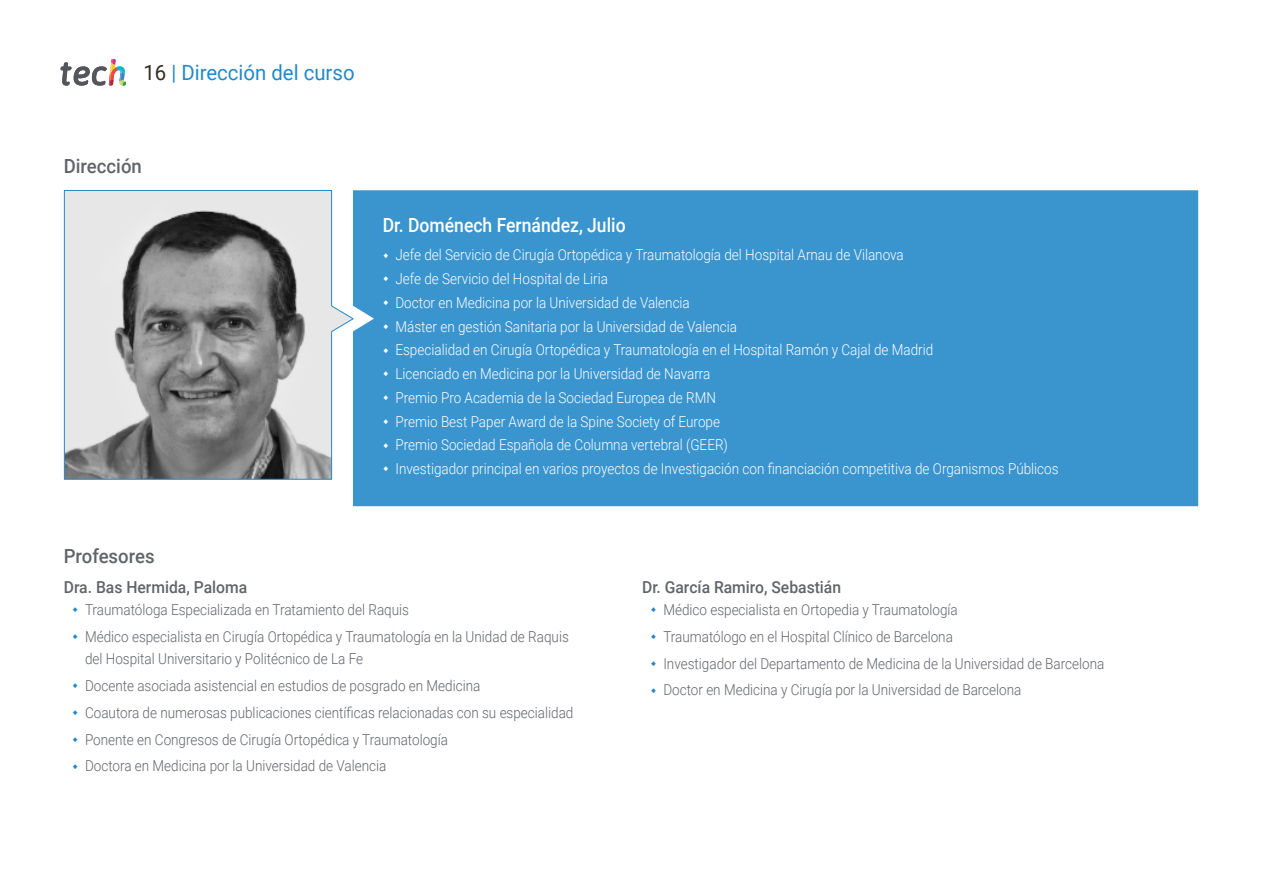
<style>
.page{position:relative;width:1263px;height:893px;background:#fff}
.page>*{position:absolute;margin:0;border:0;box-sizing:border-box;transform-origin:0 0}
.t1{font:21px "Roboto";color:#2488c9}
.t2{font:500 19.5px "Roboto";color:#fff;scale:.9 1}
.t3{font:500 19.5px "Roboto";color:#61646a;scale:.95 1}
.t4{font:500 16.5px "Roboto";color:#61646a;scale:.95 1}
.t5{font:300 15px/26.7px "Roboto";color:#61646a;scale:.9 1}
.t6{font:300 15px/23.7px "Roboto";color:#fff;scale:.9 1}
.s1{color:#312e20}
</style>
<div class="page">
<div style="left:353px;top:190px;width:845px;height:316px;background:#3a94ce"></div>
<svg style="left:64px;top:190px;width:290px;height:290px"></svg>
<svg style="left:61px;top:59px;width:65px;height:27px"></svg>
<svg style="left:384px;top:253px;width:4px;height:5px"></svg>
<svg style="left:384px;top:277px;width:4px;height:5px"></svg>
<svg style="left:384px;top:300px;width:4px;height:5px"></svg>
<svg style="left:384px;top:324px;width:4px;height:5px"></svg>
<svg style="left:384px;top:348px;width:4px;height:5px"></svg>
<svg style="left:384px;top:372px;width:4px;height:5px"></svg>
<svg style="left:384px;top:395px;width:4px;height:5px"></svg>
<svg style="left:384px;top:419px;width:4px;height:5px"></svg>
<svg style="left:384px;top:443px;width:4px;height:5px"></svg>
<svg style="left:384px;top:467px;width:4px;height:5px"></svg>
<h1 class="t1" style="left:144px;top:57px;width:213px"><span class="s1">16</span> | Dirección del curso</h1>
<h2 class="t3" style="left:64px;top:153px;width:84px">Dirección</h2>
<h2 class="t3" style="left:64px;top:543px;width:97px">Profesores</h2>
<h2 class="t2" style="left:383px;top:211px;width:271px">Dr. Doménech Fernández, Julio</h2>
<p class="t6" style="left:395px;top:243px;width:738px">Jefe del Servicio de Cirugía Ortopédica y Traumatología del Hospital Arnau de Vilanova<br>Jefe de Servicio del Hospital de Liria<br>Doctor en Medicina por la Universidad de Valencia<br>Máster en gestión Sanitaria por la Universidad de Valencia<br>Especialidad en Cirugía Ortopédica y Traumatología en el Hospital Ramón y Cajal de Madrid<br>Licenciado en Medicina por la Universidad de Navarra<br>Premio Pro Academia de la Sociedad Europea de RMN<br>Premio Best Paper Award de la Spine Society of Europe<br>Premio Sociedad Española de Columna vertebral (GEER)<br>Investigador principal en varios proyectos de Investigación con financiación competitiva de Organismos Públicos</p>
<p class="t4" style="left:64px;top:575px;width:195px">Dra. Bas Hermida, Paloma</p>
<p class="t5" style="left:85px;top:596px;width:539px">Traumatóloga Especializada en Tratamiento del Raquis<br>Médico especialista en Cirugía Ortopédica y Traumatología en la Unidad de Raquis</p>
<p class="t5" style="left:85px;top:645px;width:544px">del Hospital Universitario y Politécnico de La Fe<br>Docente asociada asistencial en estudios de posgrado en Medicina<br>Coautora de numerosas publicaciones científicas relacionadas con su especialidad Ponente en Congresos de Cirugía Ortopédica y Traumatología<br>Doctora en Medicina por la Universidad de Valencia</p>
<p class="t4" style="left:642px;top:575px;width:211px">Dr. García Ramiro, Sebastián</p>
<p class="t5" style="left:663px;top:596px;width:491px">Médico especialista en Ortopedia y Traumatología<br>Traumatólogo en el Hospital Clínico de Barcelona<br>Investigador del Departamento de Medicina de la Universidad de Barcelona Doctor en Medicina y Cirugía por la Universidad de Barcelona</p>
</div>
